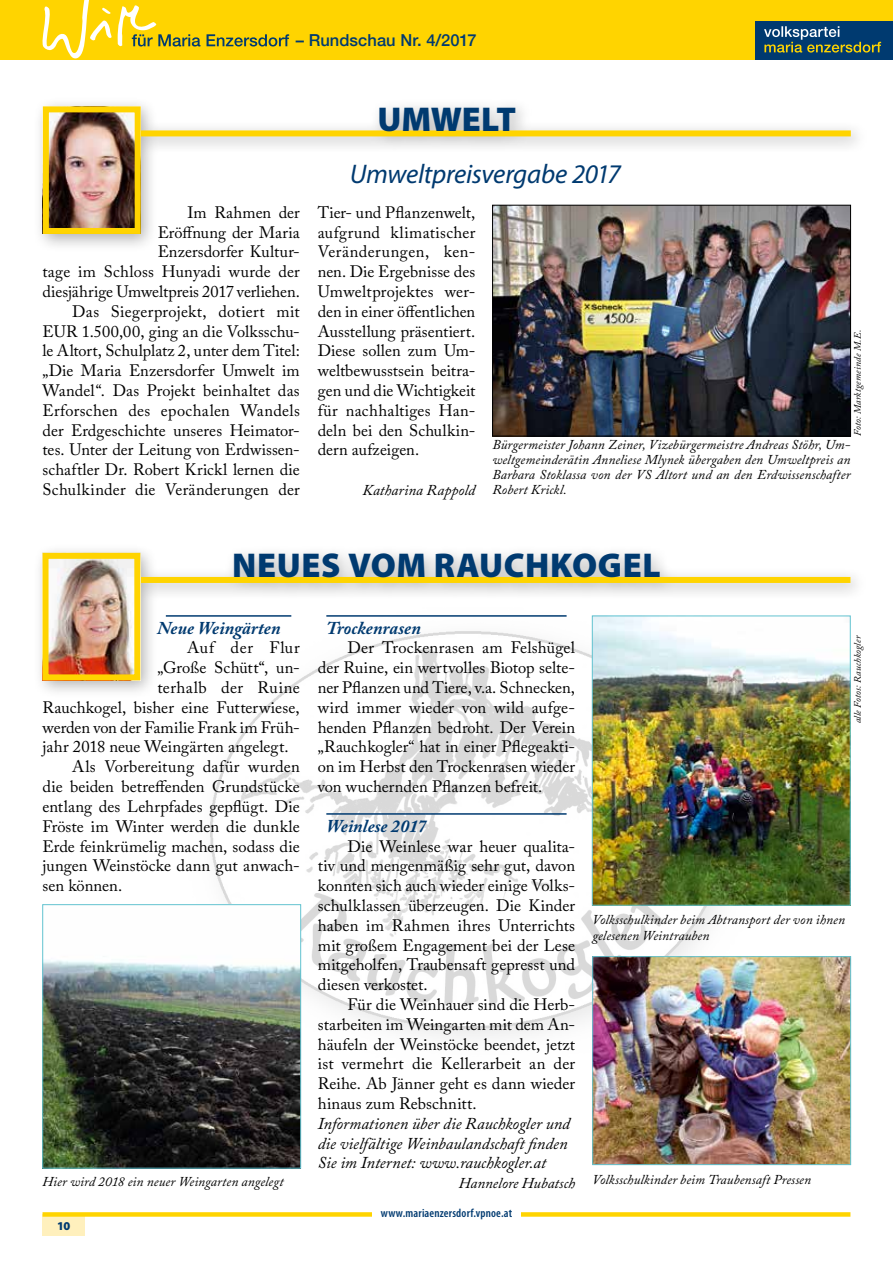
<style>
.page{position:relative;width:893px;height:1263px;background:#fff}
.page>*{position:absolute;margin:0;border:0;box-sizing:border-box;transform-origin:0 0}
.t1{font:900 34.5px "Myriad Pro";letter-spacing:.015em;color:#003a70}
.t2{font:italic 27px "Myriad Pro";letter-spacing:-.015em;color:#003a70}
.t3{font:italic 700 18px "Adobe Caslon Pro";color:#003a70}
.t4{font:16.5px/19.8px "Adobe Caslon Pro";letter-spacing:.005em;color:#000;text-align:justify}
.t5{font:italic 16.5px/19.8px "Adobe Caslon Pro";color:#000}
.t6{font:500 16.5px "Helvetica Neue";letter-spacing:.005em;color:#003a70}
.t7{font:16.5px "Adobe Caslon Pro";letter-spacing:.025em;color:#000}
.t8{font:16.5px "Adobe Caslon Pro";letter-spacing:.035em;color:#000}
.t9{font:italic 15px "Adobe Caslon Pro";letter-spacing:.005em;color:#000}
.t10{font:italic 13.5px/15px "Adobe Caslon Pro";letter-spacing:.01em;color:#000;text-align:justify}
.t11{font:600 condensed 12px "Myriad Pro";letter-spacing:.015em;color:#003a70}
.t12{font:900 12px "Myriad Pro";color:#003a70}
.t13{font:italic 9.75px "Adobe Caslon Pro";letter-spacing:.02em;color:#000}
</style>
<div class="page">
<div style="left:0;top:0;width:893px;height:59px;background:#ffd400"></div>
<div style="left:755px;top:21px;width:138px;height:38px;background:#003a70"></div>
<svg style="left:764px;top:26px;width:117px;height:27px"></svg>
<svg style="left:41px;top:0;width:248px;height:60px"></svg>
<div style="left:43px;top:1214px;width:42px;height:21px;background:#fff0bd"></div>
<div style="left:43px;top:1212px;width:807px;height:5px;background:#ffd400"></div>
<div style="left:372px;top:1203px;width:149px;height:20px;background:#fff"></div>
<img style="left:210px;top:699px;width:555px;height:371px">
<div style="left:33px;top:97px;width:836px;height:155px;background:#000;opacity:.3"></div>
<div style="left:43px;top:130px;width:808px;height:6px;background:#ffd400"></div>
<img style="left:50px;top:113px;width:84px;height:114px">
<div style="left:43px;top:106px;width:98px;height:128px;border:6px solid #ffd400"></div>
<img style="left:45px;top:906px;width:254px;height:260px">
<div style="left:43px;top:904px;width:258px;height:264px;border:1px solid #62c3d0"></div>
<hr style="left:326px;top:813px;width:241px;height:2px;background:#003a70">
<img style="left:494px;top:207px;width:355px;height:227px">
<div style="left:492px;top:205px;width:359px;height:231px;border:1px solid #000"></div>
<div style="left:32px;top:543px;width:836px;height:156px;background:#000;opacity:.3"></div>
<div style="left:43px;top:577px;width:807px;height:6px;background:#ffd400"></div>
<img style="left:50px;top:560px;width:83px;height:113px">
<div style="left:43px;top:553px;width:97px;height:127px;border:6px solid #ffd400"></div>
<img style="left:594px;top:958px;width:255px;height:205px">
<div style="left:592px;top:956px;width:259px;height:209px;border:1px solid #62c3d0"></div>
<img style="left:594px;top:618px;width:254px;height:285px">
<p class="t6" style="left:296px;top:27px;width:182px">– Rundschau Nr. 4/2017</p>
<h1 class="t1" style="left:377px;top:96px;width:140px">UMWELT</h1>
<h2 class="t2" style="left:350px;top:157px;width:272px">Umweltpreisvergabe 2017</h2>
<p class="t4" style="left:43px;top:202px;width:259px;text-align:right">Im Rahmen der<br>Eröffnung der Maria<br>Enzersdorfer Kultur-<br>tage im Schloss Hunyadi wurde der diesjährige Umweltpreis 2017 verliehen.<br>Das Siegerprojekt, dotiert mit EUR 1.500,00, ging an die Volksschu&shy;le Altort, Schulplatz 2, unter dem Titel: „Die Maria Enzersdorfer Umwelt im Wandel“. Das Projekt beinhaltet das Erforschen des epochalen Wandels der Erdgeschichte unseres Heimator&shy;tes. Unter der Leitung von Erdwissen&shy;schaftler Dr. Robert Krickl lernen die Schulkinder die Veränderungen der</p>
<p class="t4" style="left:318px;top:202px;width:159px">Tier- und Pflanzenwelt, aufgrund klimatischer Veränderungen, ken&shy;nen. Die Ergebnisse des Umweltprojektes wer&shy;den in einer öffentlichen Ausstellung präsentiert.<br>Diese sollen zum Um&shy;weltbewusstsein beitra&shy;gen und die Wichtigkeit für nachhaltiges Han&shy;deln bei den Schulkin&shy;dern aufzeigen.</p>
<p class="t9" style="left:362px;top:481px;width:114px">Katharina Rappold</p>
<p class="t13" style="left:852px;top:436px;width:107px;rotate:-90deg">Foto: Marktgemeinde M.E.</p>
<p class="t10" style="left:492px;top:437px;width:360px">Bürgermeister Johann Zeiner, Vizebürgermeistre Andreas Stöhr, Um&shy;weltgemeinderätin Anneliese Mlynek übergaben den Umweltpreis an Barbara Stoklassa von der VS Altort und an den Erdwissenschafter Robert Krickl.</p>
<h1 class="t1" style="left:232px;top:542px;width:430px">NEUES VOM RAUCHKOGEL</h1>
<p class="t3" style="left:157px;top:617px;width:125px">Neue Weingärten</p>
<p class="t8" style="left:187px;top:638px;width:114px">Auf der Flur</p>
<p class="t4" style="left:157px;top:658px;width:144px">„Große Schütt“, un-</p>
<p class="t7" style="left:157px;top:678px;width:144px">terhalb der Ruine</p>
<p class="t4" style="left:43px;top:697px;width:259px">Rauchkogel, bisher eine Futterwiese,</p>
<p class="t4" style="left:43px;top:717px;width:259px">werden von der Familie Frank im Früh-</p>
<p class="t4" style="left:43px;top:737px;width:248px">jahr 2018 neue Weingärten angelegt.</p>
<p class="t4" style="left:72px;top:757px;width:229px">Als Vorbereitung dafür wurden</p>
<p class="t4" style="left:43px;top:776px;width:259px">die beiden betreffenden Grundstücke</p>
<p class="t4" style="left:43px;top:796px;width:259px">entlang des Lehrpfades gepflügt. Die</p>
<p class="t4" style="left:43px;top:816px;width:259px">Fröste im Winter werden die dunkle</p>
<p class="t4" style="left:43px;top:836px;width:259px">Erde feinkrümelig machen, sodass die</p>
<p class="t4" style="left:43px;top:856px;width:259px">jungen Weinstöcke dann gut anwach-</p>
<p class="t4" style="left:43px;top:875px;width:81px">sen können.</p>
<p class="t10" style="left:43px;top:1174px;width:243px">Hier wird 2018 ein neuer Weingarten angelegt</p>
<p class="t12" style="left:57px;top:1218px;width:15px">10</p>
<p class="t3" style="left:326px;top:617px;width:96px">Trockenrasen</p>
<p class="t4" style="left:318px;top:638px;width:259px;text-indent:30px">Der Trockenrasen am Felshügel der Ruine, ein wertvolles Biotop selte&shy;ner Pflanzen und Tiere, v.a. Schnecken, wird immer wieder von wild aufge&shy;henden Pflanzen bedroht. Der Verein „Rauchkogler“ hat in einer Pflegeakti&shy;on im Herbst den Trockenrasen wieder von wuchernden Pflanzen befreit.</p>
<p class="t3" style="left:326px;top:815px;width:102px">Weinlese 2017</p>
<p class="t4" style="left:318px;top:836px;width:259px;text-indent:30px">Die Weinlese war heuer qualita&shy;tiv und mengenmäßig sehr gut, davon konnten sich auch wieder einige Volks&shy;schulklassen überzeugen. Die Kinder haben im Rahmen ihres Unterrichts mit großem Engagement bei der Lese mitgeholfen, Traubensaft gepresst und diesen verkostet.</p>
<p class="t4" style="left:318px;top:994px;width:259px;text-indent:30px">Für die Weinhauer sind die Herb&shy;starbeiten im Weingarten mit dem An&shy;häufeln der Weinstöcke beendet, jetzt ist vermehrt die Kellerarbeit an der Reihe. Ab Jänner geht es dann wieder hinaus zum Rebschnitt.</p>
<p class="t5" style="left:318px;top:1113px;width:254px">Informationen über die Rauchkogler und die vielfältige Weinbaulandschaft finden<br>Sie im Internet: www.rauchkogler.at</p>
<p class="t9" style="left:459px;top:1174px;width:118px">Hannelore Hubatsch</p>
<p class="t11" style="left:381px;top:1206px;width:133px">www.mariaenzersdorf.vpnoe.at</p>
<p class="t13" style="left:852px;top:723px;width:89px;rotate:-90deg">alle Fotos: Rauchkogler</p>
<p class="t10" style="left:592px;top:911px;width:254px;line-height:16.2px">Volksschulkinder beim Abtransport der von ihnen gelesenen Weintrauben</p>
<p class="t10" style="left:592px;top:1172px;width:220px">Volksschulkinder beim Traubensaft Pressen</p>
</div>
